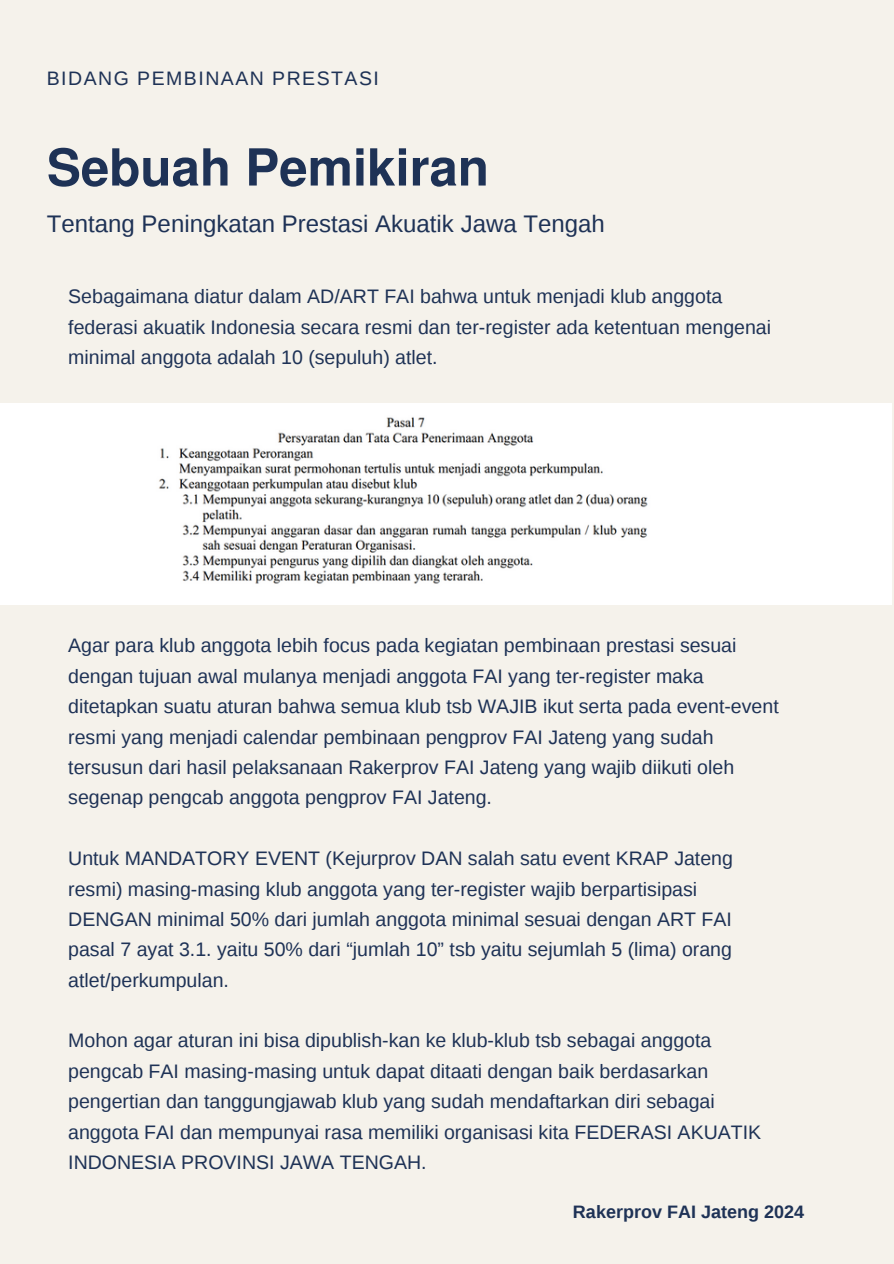
<style>
.page{position:relative;width:894px;height:1264px;background:#fff}
.page>*{position:absolute;margin:0;border:0;box-sizing:border-box;transform-origin:0 0}
.t1{font:700 51px "Ouhod";color:#1e3256}
.t2{font:24px "Liberation Sans";color:#1e3256}
.t3{font:19.5px/30.3px "Liberation Sans";color:#1e3256}
.t4{font:19.5px "Liberation Sans";letter-spacing:.075em;color:#1e3256}
.t5{font:700 18px "Liberation Sans";color:#1e3256}
</style>
<div class="page">
<div style="left:0;top:0;width:893px;height:1263px;background:#f5f2eb"></div>
<div style="left:0;top:403px;width:891px;height:201px;background:#fff"></div>
<img style="left:159px;top:417px;width:489px;height:167px">
<h3 class="t4" style="left:47px;top:67px;width:333px">BIDANG PEMBINAAN PRESTASI</h3>
<h1 class="t1" style="left:47px;top:126px;width:443px">Sebuah Pemikiran</h1>
<h2 class="t2" style="left:47px;top:210px;width:559px">Tentang Peningkatan Prestasi Akuatik Jawa Tengah</h2>
<p class="t3" style="left:68px;top:281px;width:704px">Sebagaimana diatur dalam AD/ART FAI bahwa untuk menjadi klub anggota federasi akuatik Indonesia secara resmi dan ter-register ada ketentuan mengenai minimal anggota adalah 10 (sepuluh) atlet.</p>
<p class="t3" style="left:68px;top:630px;width:711px">Agar para klub anggota lebih focus pada kegiatan pembinaan prestasi sesuai dengan tujuan awal mulanya menjadi anggota FAI yang ter-register maka ditetapkan suatu aturan bahwa semua klub tsb WAJIB ikut serta pada event-event resmi yang menjadi calendar pembinaan pengprov FAI Jateng yang sudah tersusun dari hasil pelaksanaan Rakerprov FAI Jateng yang wajib diikuti oleh segenap pengcab anggota pengprov FAI Jateng.</p>
<p class="t3" style="left:68px;top:843px;width:666px">Untuk MANDATORY EVENT (Kejurprov DAN salah satu event KRAP Jateng resmi) masing-masing klub anggota yang ter-register wajib berpartisipasi DENGAN minimal 50% dari jumlah anggota minimal sesuai dengan ART FAI pasal 7 ayat 3.1. yaitu 50% dari “jumlah 10” tsb yaitu sejumlah 5 (lima) orang atlet/perkumpulan.</p>
<p class="t3" style="left:68px;top:1025px;width:694px">Mohon agar aturan ini bisa dipublish-kan ke klub-klub tsb sebagai anggota pengcab FAI masing-masing untuk dapat ditaati dengan baik berdasarkan pengertian dan tanggungjawab klub yang sudah mendaftarkan diri sebagai anggota FAI dan mempunyai rasa memiliki organisasi kita FEDERASI AKUATIK INDONESIA PROVINSI JAWA TENGAH.</p>
<p class="t5" style="left:573px;top:1201px;width:232px">Rakerprov FAI Jateng 2024</p>
</div>
